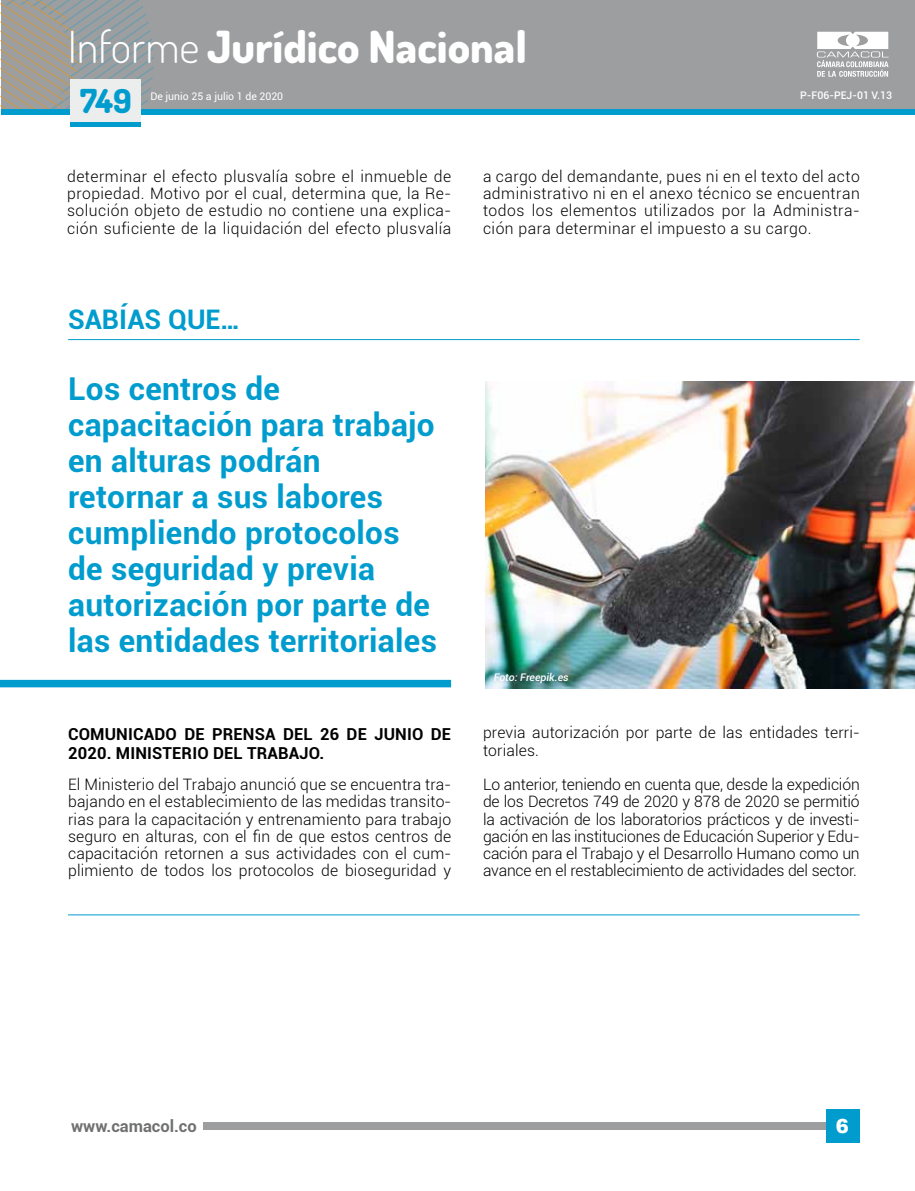
<style>
.page{position:relative;width:915px;height:1191px;background:#fff}
.page>*{position:absolute;margin:0;border:0;box-sizing:border-box;transform-origin:0 0}
.t1{font:800 44.25px "Dosis";color:#fff}
.t2{font:800 33px "Dosis";color:#009cce}
.t3{font:700 31.5px/36px "Roboto";letter-spacing:.01em;color:#009cce}
.t4{font:700 27px "Roboto";color:#009cce}
.t5{font:900 19.5px "Roboto";color:#fff}
.t6{font:900 19.5px "Arial";color:#fff}
.t7{font:700 16.5px/19.5px "Roboto";letter-spacing:.01em;color:#000}
.t8{font:700 16.5px "Roboto";color:#707172}
.t9{font:300 15.75px/17.2px "Roboto";letter-spacing:.01em;color:#000;text-align:justify}
.t10{font:10.5px "Roboto";color:#fff}
.t11{font:500 10.5px "Roboto";color:#fff}
.t12{font:italic 500 10.5px "Roboto";color:#fff}
.s1{font-weight:300}
</style>
<div class="page">
<div style="left:203px;top:1122px;width:655px;height:7px;background:#9c9e9f"></div>
<div style="left:825px;top:1109px;width:33px;height:34px;background:#009cce"></div>
<div style="left:1px;top:0;width:913px;height:108px;background:#9c9e9f"></div>
<div style="left:1px;top:109px;width:913px;height:5px;background:#009cce"></div>
<svg style="left:1px;top:0;width:158px;height:109px"></svg>
<svg style="left:817px;top:32px;width:71px;height:45px"></svg>
<div style="left:70px;top:122px;width:70px;height:5px;background:#009cce"></div>
<div style="left:70px;top:79px;width:70px;height:43px;background:#eceded"></div>
<div style="left:0;top:680px;width:451px;height:7px;background:#009cce"></div>
<img style="left:485px;top:382px;width:429px;height:306px">
<hr style="left:68px;top:339px;width:791px;height:1px;background:#009cce">
<hr style="left:68px;top:914px;width:791px;height:1px;background:#009cce">
<h1 class="t1" style="left:68px;top:18px;width:460px"><span class="s1">Informe</span> Jurídico Nacional</h1>
<h2 class="t2" style="left:80px;top:80px;width:53px">749</h2>
<p class="t10" style="left:150px;top:89px;width:134px">De junio 25 a julio 1 de 2020</p>
<p class="t11" style="left:800px;top:87px;width:93px">P-F06-PEJ-01 V.13</p>
<p class="t9" style="left:67px;top:167px;width:385px">determinar el efecto plusvalía sobre el inmueble de propiedad. Motivo por el cual, determina que, la Re&shy;solución objeto de estudio no contiene una explica&shy;ción suficiente de la liquidación del efecto plusvalía</p>
<p class="t9" style="left:483px;top:167px;width:378px">a cargo del demandante, pues ni en el texto del acto administrativo ni en el anexo técnico se encuentran todos los elementos utilizados por la Administra&shy;ción para determinar el impuesto a su cargo.</p>
<h3 class="t4" style="left:68px;top:300px;width:174px">Sabías que…</h3>
<h3 class="t3" style="left:68px;top:369px;width:370px">Los centros de capacitación para trabajo en alturas podrán retornar a sus labores cumpliendo protocolos de seguridad y previa autorización por parte de las entidades territoriales</h3>
<p class="t7" style="left:68px;top:723px;width:384px">Comunicado de Prensa del 26 de junio de<br>2020. Mi nisterio del Trabajo.</p>
<p class="t9" style="left:68px;top:775px;width:384px">El Ministerio del Trabajo anunció que se encuentra tra&shy;bajando en el establecimiento de las medidas transito&shy;rias para la capacitación y entrenamiento para trabajo seguro en alturas, con el fin de que estos centros de capacitación retornen a sus actividades con el cum&shy;plimiento de todos los protocolos de bioseguridad y</p>
<p class="t12" style="left:493px;top:670px;width:76px">Foto: Freepik.es</p>
<p class="t9" style="left:483px;top:723px;width:378px">previa autorización por parte de las entidades terri&shy;toriales.</p>
<p class="t9" style="left:483px;top:775px;width:378px">Lo anterior, teniendo en cuenta que, desde la expedición de los Decretos 749 de 2020 y 878 de 2020 se permitió la activación de los laboratorios prácticos y de investi&shy;gación en las instituciones de Educación Superior y Edu&shy;cación para el Trabajo y el Desarrollo Humano como un avance en el restablecimiento de actividades del sector.</p>
<p class="t6" style="left:835px;top:1111px;width:15px">6</p>
<p class="t8" style="left:71px;top:1114px;width:127px">www.camacol.co</p>
<p class="t5" style="left:836px;top:1114px;width:13px">1</p>
</div>
